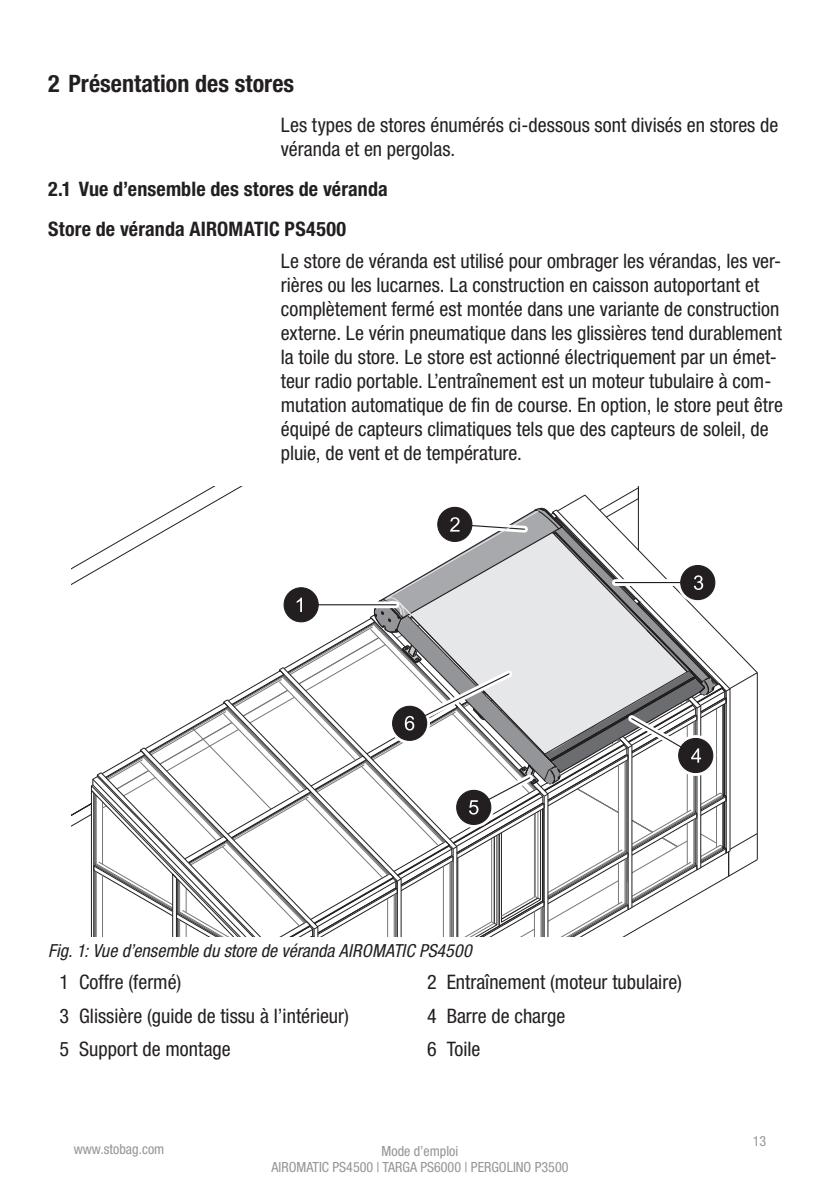
<style>
.page{position:relative;width:840px;height:1191px;background:#fff}
.page>*{position:absolute;margin:0;border:0;box-sizing:border-box;transform-origin:0 0}
.t1{font:700 condensed 24px "Helvetica Neue LT Pro";color:#231f20}
.t2{font:condensed 20px/24px "Helvetica Neue LT Pro";color:#231f20}
.t3{font:700 condensed 20px/40px "Helvetica Neue LT Pro";letter-spacing:.005em;color:#231f20}
.t4{font:italic condensed 18px "Helvetica Neue LT Pro";color:#231f20}
.t5{font:condensed 14px/16.8px "Helvetica Neue LT Pro";color:#939598;text-align:center}
</style>
<div class="page">
<svg style="left:72px;top:486px;width:685px;height:451px"></svg>
<p class="t1" style="left:48px;top:69px;width:247px">2 Présentation des stores</p>
<p class="t2" style="left:281px;top:113px;width:498px">Les types de stores énumérés ci-dessous sont divisés en stores de véranda et en pergolas.</p>
<p class="t3" style="left:48px;top:169px;width:341px">2.1 Vue d’ensemble des stores de véranda<br>Store de véranda AIROMATIC PS4500</p>
<p class="t2" style="left:281px;top:249px;width:503px">Le store de véranda est utilisé pour ombrager les vérandas, les ver&shy;rières ou les lucarnes. La construction en caisson autoportant et complètement fermé est montée dans une variante de construction externe. Le vérin pneumatique dans les glissières tend durablement la toile du store. Le store est actionné électriquement par un émet&shy;teur radio portable. L’entraînement est un moteur tubulaire à com&shy;mutation automatique de fin de course. En option, le store peut être équipé de capteurs climatiques tels que des capteurs de soleil, de pluie, de vent et de température.</p>
<p class="t4" style="left:48px;top:940px;width:425px">Fig. 1: Vue d’ensemble du store de véranda AIROMATIC PS4500</p>
<p class="t2" style="left:60px;top:969px;width:123px">1 Coffre (fermé)</p>
<p class="t2" style="left:427px;top:969px;width:256px">2 Entraînement (moteur tubulaire)</p>
<p class="t2" style="left:60px;top:1003px;width:291px">3 Glissière (guide de tissu à l’intérieur)</p>
<p class="t2" style="left:427px;top:1003px;width:140px">4 Barre de charge</p>
<p class="t2" style="left:60px;top:1036px;width:172px">5 Support de montage</p>
<p class="t2" style="left:427px;top:1036px;width:55px">6 Toile</p>
<p class="t5" style="left:74px;top:1140px;width:92px">www.stobag.com</p>
<p class="t5" style="left:271px;top:1142px;width:298px">Mode d’emploi<br>AIROMATIC PS4500 | TARGA PS6000 | PERGOLINO P3500</p>
<p class="t5" style="left:752px;top:1132px;width:15px">13</p>
</div>
